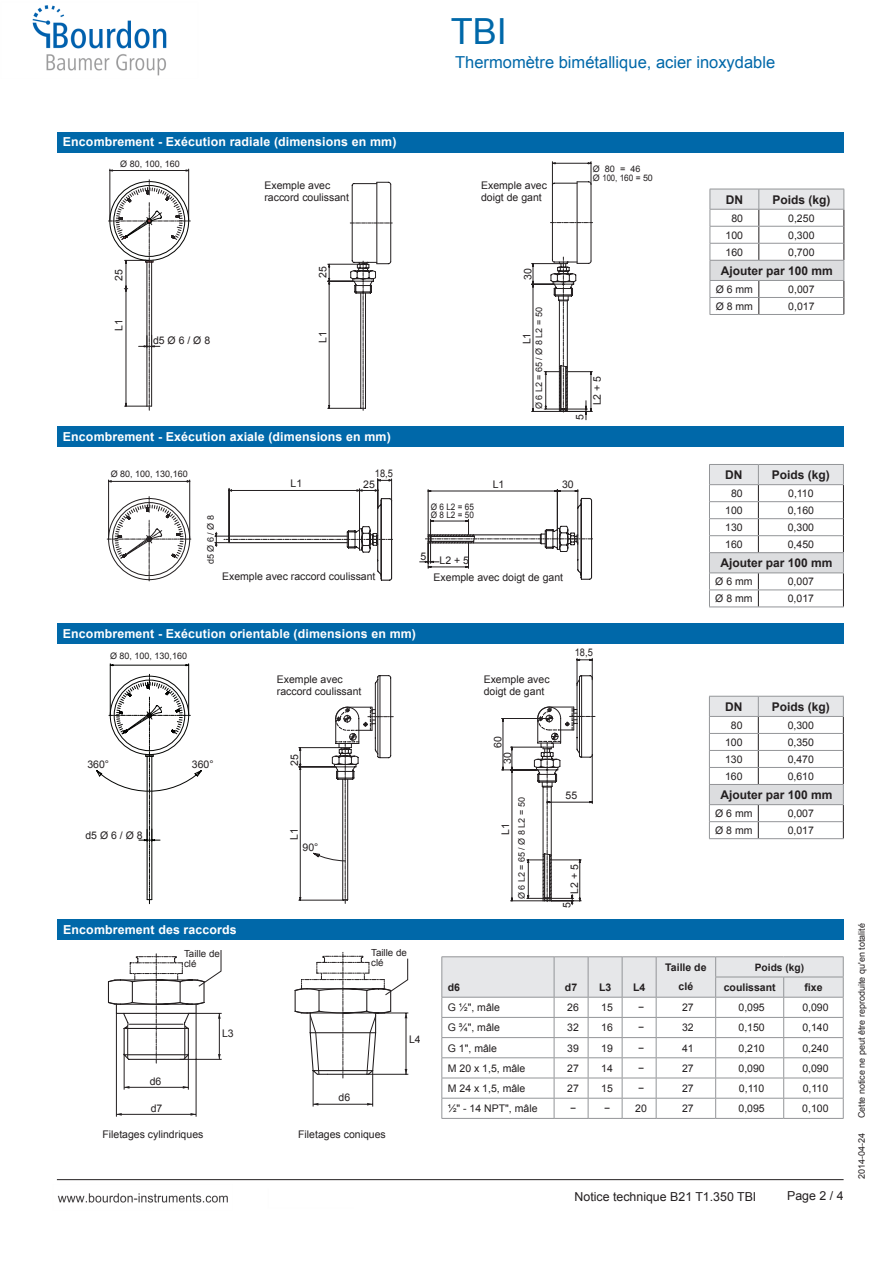
<style>
.page{position:relative;width:893px;height:1263px;background:#fff}
.page>*{position:absolute;margin:0;border:0;box-sizing:border-box;transform-origin:0 0}
.t1{font:36px "Arial";color:#0068a9}
.t2{font:16.5px "Arial";color:#0068a9}
.t3{font:700 12.3px "Arial";letter-spacing:.01em;color:#fff}
.t4{font:12.3px "Arial";color:#231f20}
.t5{font:700 12px "Arial";color:#231f20}
.t6{font:10.5px/12px "Arial";color:#231f20}
.t7{font:700 10.5px/18.9px "Arial";color:#231f20;text-align:center}
.t8{font:10.5px "Arial";color:#231f20;scale:.88 1}
.t9{font:700 10.2px "Arial";color:#231f20}
.t10{font:9.75px/10.5px "Arial";color:#231f20}
.t11{font:9px/9.1px "Arial";color:#231f20}
.t12{font:9px/8.2px "Arial";color:#231f20;scale:.91 1}
</style>
<div class="page">
<hr style="left:126px;top:1262px;width:60px;height:1px;background:#231f20">
<img style="left:32px;top:5px;width:813px;height:1198px">
<p class="t1" style="left:451px;top:8px;width:58px">TBI</p>
<p class="t2" style="left:455px;top:52px;width:322px">Thermomètre bimétallique, acier inoxydable</p>
<p class="t3" style="left:63px;top:134px;width:335px">Encombrement - Exécution radiale (dimensions en mm)</p>
<p class="t11" style="left:120px;top:159px;width:61px">Ø 80, 100, 160</p>
<p class="t6" style="left:264px;top:179px;width:86px">Exemple avec raccord coulissant</p>
<p class="t6" style="left:481px;top:179px;width:67px">Exemple avec doigt de gant</p>
<p class="t11" style="left:593px;top:165px;width:62px">Ø 80 = 46<br>Ø 100, 160 = 50</p>
<p class="t6" style="left:113px;top:281px;width:13px;rotate:-90deg">25</p>
<p class="t6" style="left:317px;top:278px;width:13px;rotate:-90deg">25</p>
<p class="t6" style="left:522px;top:280px;width:13px;rotate:-90deg">30</p>
<p class="t6" style="left:113px;top:331px;width:13px;rotate:-90deg">L1</p>
<p class="t6" style="left:153px;top:334px;width:59px">d5 Ø 6 / Ø 8</p>
<p class="t6" style="left:317px;top:343px;width:13px;rotate:-90deg">L1</p>
<p class="t3" style="left:63px;top:428px;width:329px">Encombrement - Exécution axiale (dimensions en mm)</p>
<p class="t11" style="left:535px;top:409px;width:104px;rotate:-90deg">Ø 6 L2 = 65 / Ø 8 L2 = 50</p>
<p class="t6" style="left:521px;top:344px;width:13px;rotate:-90deg">L1</p>
<p class="t6" style="left:574px;top:420px;width:7px;rotate:-90deg">5</p>
<p class="t6" style="left:591px;top:405px;width:31px;rotate:-90deg">L2 + 5</p>
<p class="t11" style="left:111px;top:469px;width:79px">Ø 80, 100, 130,160</p>
<p class="t11" style="left:206px;top:564px;width:51px;rotate:-90deg">d5 Ø 6 / Ø 8</p>
<p class="t8" style="left:375px;top:467px;width:22px">18,5</p>
<p class="t6" style="left:290px;top:478px;width:13px">L1</p>
<p class="t6" style="left:363px;top:479px;width:13px">25</p>
<p class="t12" style="left:431px;top:502px;width:49px">Ø 6 L2 = 65<br>Ø 8 L2 = 50</p>
<p class="t6" style="left:440px;top:555px;width:31px">L2 + 5</p>
<p class="t6" style="left:420px;top:550px;width:7px">5</p>
<p class="t6" style="left:493px;top:478px;width:13px">L1</p>
<p class="t6" style="left:562px;top:479px;width:13px">30</p>
<p class="t6" style="left:222px;top:571px;width:155px">Exemple avec raccord coulissant</p>
<p class="t6" style="left:434px;top:571px;width:131px">Exemple avec doigt de gant</p>
<p class="t3" style="left:63px;top:625px;width:355px">Encombrement - Exécution orientable (dimensions en mm)</p>
<p class="t11" style="left:110px;top:651px;width:79px">Ø 80, 100, 130,160</p>
<p class="t6" style="left:277px;top:673px;width:86px">Exemple avec raccord coulissant</p>
<p class="t6" style="left:484px;top:673px;width:67px">Exemple avec doigt de gant</p>
<p class="t8" style="left:575px;top:646px;width:22px">18,5</p>
<p class="t6" style="left:87px;top:758px;width:23px">360°</p>
<p class="t6" style="left:192px;top:758px;width:23px">360°</p>
<p class="t6" style="left:85px;top:829px;width:59px">d5 Ø 6 / Ø 8</p>
<p class="t3" style="left:63px;top:921px;width:175px">Encombrement des raccords</p>
<p class="t6" style="left:289px;top:766px;width:13px;rotate:-90deg">25</p>
<p class="t6" style="left:288px;top:840px;width:13px;rotate:-90deg">L1</p>
<p class="t6" style="left:303px;top:842px;width:17px">90°</p>
<p class="t10" style="left:184px;top:948px;width:37px">Taille de clé</p>
<p class="t10" style="left:371px;top:947px;width:37px">Taille de clé</p>
<p class="t6" style="left:492px;top:748px;width:13px;rotate:-90deg">60</p>
<p class="t6" style="left:501px;top:764px;width:13px;rotate:-90deg">30</p>
<p class="t6" style="left:500px;top:834px;width:13px;rotate:-90deg">L1</p>
<p class="t11" style="left:517px;top:899px;width:104px;rotate:-90deg">Ø 6 L2 = 65 / Ø 8 L2 = 50</p>
<p class="t6" style="left:566px;top:789px;width:13px">55</p>
<p class="t6" style="left:568px;top:894px;width:31px;rotate:-90deg">L2 + 5</p>
<p class="t6" style="left:561px;top:908px;width:7px;rotate:-90deg">5</p>
<p class="t7" style="left:448px;top:978px;width:14px">d6</p>
<p class="t7" style="left:565px;top:978px;width:14px">d7</p>
<p class="t7" style="left:599px;top:978px;width:14px">L3</p>
<p class="t7" style="left:633px;top:978px;width:14px">L4</p>
<p class="t5" style="left:726px;top:191px;width:19px">DN</p>
<p class="t5" style="left:772px;top:191px;width:60px">Poids (kg)</p>
<p class="t6" style="left:731px;top:212px;width:13px">80</p>
<p class="t6" style="left:788px;top:212px;width:28px">0,250</p>
<p class="t6" style="left:726px;top:229px;width:19px">100</p>
<p class="t6" style="left:788px;top:229px;width:28px">0,300</p>
<p class="t6" style="left:726px;top:246px;width:19px">160</p>
<p class="t6" style="left:788px;top:246px;width:28px">0,700</p>
<p class="t5" style="left:721px;top:263px;width:114px">Ajouter par 100 mm</p>
<p class="t6" style="left:716px;top:283px;width:39px">Ø 6 mm</p>
<p class="t6" style="left:788px;top:283px;width:28px">0,007</p>
<p class="t6" style="left:716px;top:300px;width:39px">Ø 8 mm</p>
<p class="t6" style="left:788px;top:300px;width:28px">0,017</p>
<p class="t5" style="left:725px;top:467px;width:19px">DN</p>
<p class="t5" style="left:772px;top:467px;width:60px">Poids (kg)</p>
<p class="t6" style="left:731px;top:487px;width:13px">80</p>
<p class="t6" style="left:788px;top:487px;width:27px">0,110</p>
<p class="t6" style="left:725px;top:504px;width:19px">100</p>
<p class="t6" style="left:788px;top:504px;width:28px">0,160</p>
<p class="t6" style="left:725px;top:521px;width:19px">130</p>
<p class="t6" style="left:788px;top:521px;width:28px">0,300</p>
<p class="t6" style="left:725px;top:538px;width:19px">160</p>
<p class="t6" style="left:788px;top:538px;width:28px">0,450</p>
<p class="t5" style="left:720px;top:555px;width:114px">Ajouter par 100 mm</p>
<p class="t6" style="left:715px;top:576px;width:39px">Ø 6 mm</p>
<p class="t6" style="left:788px;top:576px;width:28px">0,007</p>
<p class="t6" style="left:715px;top:593px;width:39px">Ø 8 mm</p>
<p class="t6" style="left:788px;top:593px;width:28px">0,017</p>
<p class="t5" style="left:725px;top:698px;width:19px">DN</p>
<p class="t5" style="left:772px;top:698px;width:60px">Poids (kg)</p>
<p class="t6" style="left:731px;top:719px;width:13px">80</p>
<p class="t6" style="left:788px;top:719px;width:28px">0,300</p>
<p class="t6" style="left:725px;top:736px;width:19px">100</p>
<p class="t6" style="left:788px;top:736px;width:28px">0,350</p>
<p class="t6" style="left:725px;top:753px;width:19px">130</p>
<p class="t6" style="left:788px;top:753px;width:28px">0,470</p>
<p class="t6" style="left:725px;top:770px;width:19px">160</p>
<p class="t6" style="left:788px;top:770px;width:28px">0,610</p>
<p class="t5" style="left:720px;top:787px;width:114px">Ajouter par 100 mm</p>
<p class="t6" style="left:715px;top:807px;width:39px">Ø 6 mm</p>
<p class="t6" style="left:788px;top:807px;width:28px">0,007</p>
<p class="t6" style="left:715px;top:824px;width:39px">Ø 8 mm</p>
<p class="t6" style="left:788px;top:824px;width:28px">0,017</p>
<p class="t7" style="left:665px;top:958px;width:43px">Taille de clé</p>
<p class="t9" style="left:755px;top:961px;width:51px">Poids (kg)</p>
<p class="t7" style="left:724px;top:978px;width:53px">coulissant</p>
<p class="t7" style="left:804px;top:978px;width:20px">fixe</p>
<p class="t6" style="left:150px;top:1076px;width:13px">d6</p>
<p class="t6" style="left:151px;top:1103px;width:13px">d7</p>
<p class="t6" style="left:222px;top:1027px;width:13px">L3</p>
<p class="t6" style="left:339px;top:1092px;width:13px">d6</p>
<p class="t6" style="left:102px;top:1129px;width:102px">Filetages cylindriques</p>
<p class="t6" style="left:298px;top:1129px;width:89px">Filetages coniques</p>
<p class="t6" style="left:409px;top:1034px;width:13px">L4</p>
<p class="t6" style="left:448px;top:1001px;width:54px">G ½", mâle</p>
<p class="t6" style="left:567px;top:1001px;width:13px">26</p>
<p class="t6" style="left:601px;top:1001px;width:13px">15</p>
<p class="t6" style="left:638px;top:1001px;width:8px">−</p>
<p class="t6" style="left:682px;top:1001px;width:13px">27</p>
<p class="t6" style="left:738px;top:1001px;width:28px">0,095</p>
<p class="t6" style="left:802px;top:1001px;width:28px">0,090</p>
<p class="t6" style="left:448px;top:1022px;width:54px">G ¾", mâle</p>
<p class="t6" style="left:567px;top:1022px;width:13px">32</p>
<p class="t6" style="left:601px;top:1022px;width:13px">16</p>
<p class="t6" style="left:638px;top:1022px;width:8px">−</p>
<p class="t6" style="left:682px;top:1022px;width:13px">32</p>
<p class="t6" style="left:738px;top:1022px;width:28px">0,150</p>
<p class="t6" style="left:802px;top:1022px;width:28px">0,140</p>
<p class="t6" style="left:448px;top:1042px;width:51px">G 1", mâle</p>
<p class="t6" style="left:567px;top:1042px;width:13px">39</p>
<p class="t6" style="left:601px;top:1042px;width:13px">19</p>
<p class="t6" style="left:638px;top:1042px;width:8px">−</p>
<p class="t6" style="left:682px;top:1042px;width:13px">41</p>
<p class="t6" style="left:738px;top:1042px;width:28px">0,210</p>
<p class="t6" style="left:802px;top:1042px;width:28px">0,240</p>
<p class="t6" style="left:448px;top:1062px;width:79px">M 20 x 1,5, mâle</p>
<p class="t6" style="left:567px;top:1062px;width:13px">27</p>
<p class="t6" style="left:601px;top:1062px;width:13px">14</p>
<p class="t6" style="left:638px;top:1062px;width:8px">−</p>
<p class="t6" style="left:682px;top:1062px;width:13px">27</p>
<p class="t6" style="left:738px;top:1062px;width:28px">0,090</p>
<p class="t6" style="left:802px;top:1062px;width:28px">0,090</p>
<p class="t6" style="left:448px;top:1082px;width:79px">M 24 x 1,5, mâle</p>
<p class="t6" style="left:567px;top:1082px;width:13px">27</p>
<p class="t6" style="left:601px;top:1082px;width:13px">15</p>
<p class="t6" style="left:638px;top:1082px;width:8px">−</p>
<p class="t6" style="left:682px;top:1082px;width:13px">27</p>
<p class="t6" style="left:739px;top:1082px;width:27px">0,110</p>
<p class="t6" style="left:803px;top:1082px;width:27px">0,110</p>
<p class="t6" style="left:448px;top:1102px;width:91px">½" - 14 NPT", mâle</p>
<p class="t6" style="left:570px;top:1102px;width:8px">−</p>
<p class="t6" style="left:604px;top:1102px;width:8px">−</p>
<p class="t6" style="left:635px;top:1102px;width:13px">20</p>
<p class="t6" style="left:682px;top:1102px;width:13px">27</p>
<p class="t6" style="left:738px;top:1102px;width:28px">0,095</p>
<p class="t6" style="left:802px;top:1102px;width:28px">0,100</p>
<p class="t4" style="left:575px;top:1188px;width:183px">Notice technique B21 T1.350 TBI</p>
<p class="t4" style="left:787px;top:1188px;width:58px">Page 2 / 4</p>
<p class="t11" style="left:857px;top:1118px;width:196px;rotate:-90deg">Cette notice ne peut être reproduite qu'en totalité</p>
<p class="t11" style="left:857px;top:1179px;width:48px;rotate:-90deg">2014-04-24</p>
</div>
